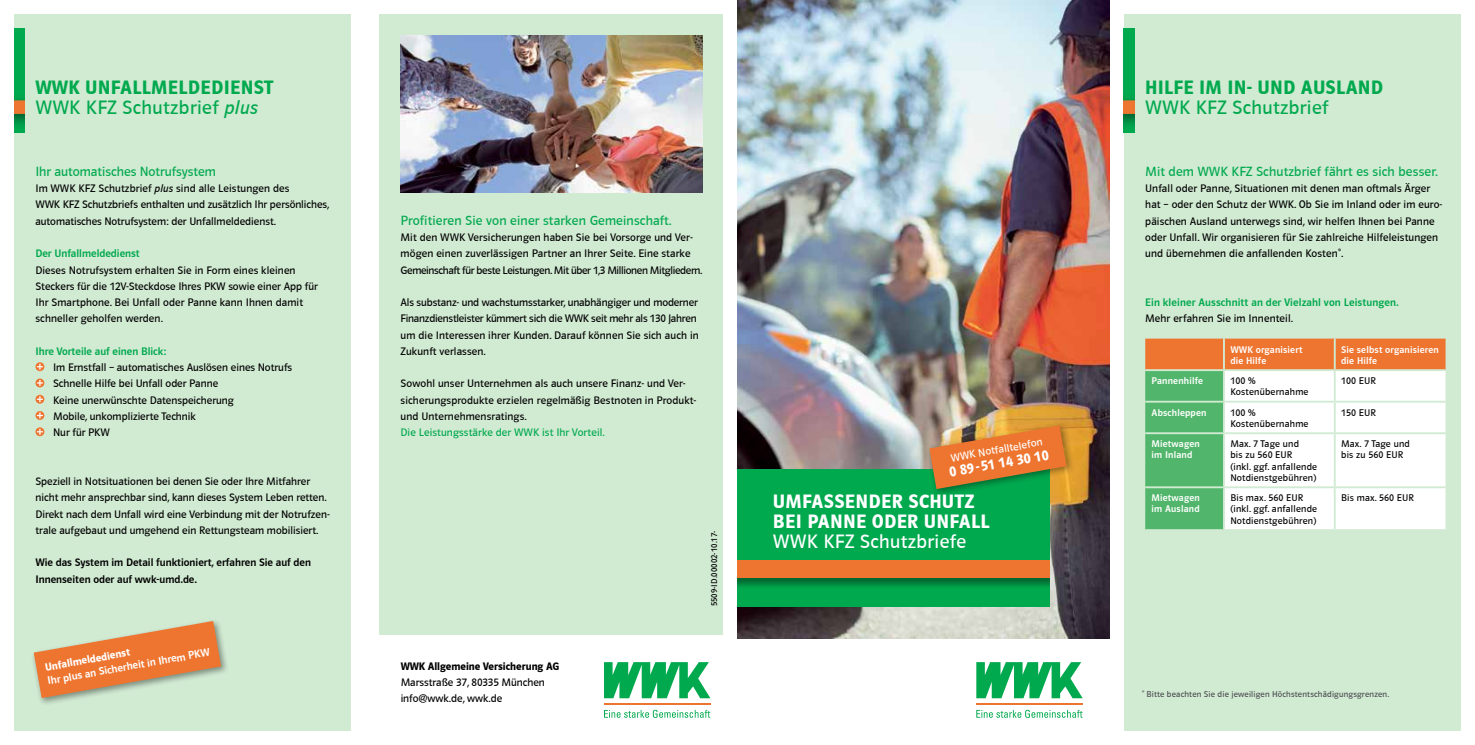
<style>
.page{position:relative;width:1475px;height:745px;background:#fff}
.page>*{position:absolute;margin:0;border:0;box-sizing:border-box;transform-origin:0 0}
.t1{font:20px "Polo 22 RV Hfet";letter-spacing:.02em;color:#00a94e}
.t2{font:20px "Polo 22 RV Buch";letter-spacing:.02em;color:#00a94e}
.t3{font:20px/20px "Polo 22 RV Hfet";letter-spacing:.02em;color:#fff}
.t4{font:20px "Polo 22 RV Buch";letter-spacing:.02em;color:#fff}
.t5{font:15px "Polo 22 RV Hfet";color:#fff}
.t6{font:13.75px "Polo 22 RV Buch";letter-spacing:.01em;color:#00a94e}
.t7{font:11.25px/16.2px "Polo 22 RV Buch";color:#000}
.t8{font:11.25px "Polo 22 RV Krft";color:#00a94e}
.t9{font:11.25px/16.2px "Polo 22 RV Krft";color:#000}
.t10{font:11.25px "Polo 22 RV Buch";letter-spacing:.01em;color:#00a94e}
.t11{font:11.25px "Polo 22 RV Krft";color:#fff}
.t12{font:11.25px "Polo 22 RV Hfet";color:#000}
.t13{font:11.25px "Polo 22 RV Buch";color:#fff}
.t14{font:11.25px "Polo 22 RV Hfet";color:#fff}
.t15{font:10px/11.2px "Polo 22 RV Buch";letter-spacing:.02em;color:#000}
.t16{font:10px/11.2px "Polo 22 RV Krft";letter-spacing:.02em;color:#fff}
.t17{font:8.75px "Polo 22 RV Buch";letter-spacing:.02em;color:#4b4d50}
.t18{font:8.75px "Polo 22 RV Buch";letter-spacing:.02em;color:#000}
.s1{font-family:"Polo 22 R Italic"}
</style>
<div class="page">
<div style="left:14px;top:14px;width:337px;height:716px;background:#d1ead2"></div>
<div style="left:379px;top:14px;width:344px;height:620px;background:#d1ead2"></div>
<svg style="left:976px;top:662px;width:106px;height:35px"></svg>
<hr style="left:976px;top:703px;width:106px;height:1px;background:#ee7530">
<svg style="left:976px;top:709px;width:106px;height:8px"></svg>
<svg style="left:604px;top:662px;width:106px;height:35px"></svg>
<hr style="left:604px;top:703px;width:106px;height:1px;background:#ee7530">
<svg style="left:604px;top:709px;width:106px;height:8px"></svg>
<img style="left:737px;top:0;width:372px;height:638px">
<div style="left:737px;top:468px;width:312px;height:138px;background:#00a94e"></div>
<div style="left:737px;top:559px;width:312px;height:29px;background:#000;opacity:.4"></div>
<div style="left:737px;top:560px;width:312px;height:17px;background:#ee7530"></div>
<div style="left:925px;top:421px;width:150px;height:76px;background:#000;opacity:.4"></div>
<svg style="left:929px;top:425px;width:137px;height:63px;background:#c4823c"></svg>
<img style="left:400px;top:35px;width:302px;height:157px">
<div style="left:1123px;top:14px;width:337px;height:716px;background:#d1ead2"></div>
<div style="left:1123px;top:28px;width:11px;height:105px;background:#00a94e"></div>
<img style="left:1123px;top:99px;width:11px;height:26px">
<div style="left:31px;top:617px;width:198px;height:88px;background:#000;opacity:.4"></div>
<svg style="left:34px;top:620px;width:187px;height:77px"></svg>
<svg style="left:1145px;top:338px;width:300px;height:191px;background:#d6d8bc"></svg>
<hr style="left:1222px;top:338px;width:2px;height:31px;background:#d1ead2">
<hr style="left:1333px;top:338px;width:2px;height:31px;background:#d1ead2">
<hr style="left:1144px;top:369px;width:79px;height:2px;background:#d1ead2">
<hr style="left:1223px;top:369px;width:111px;height:2px;background:#d1ead2">
<hr style="left:1222px;top:371px;width:2px;height:29px;background:#d1ead2">
<hr style="left:1334px;top:369px;width:111px;height:2px;background:#d1ead2">
<hr style="left:1333px;top:371px;width:2px;height:29px;background:#d1ead2">
<hr style="left:1144px;top:400px;width:79px;height:2px;background:#d1ead2">
<hr style="left:1223px;top:400px;width:111px;height:2px;background:#d1ead2">
<hr style="left:1222px;top:402px;width:2px;height:30px;background:#d1ead2">
<hr style="left:1334px;top:400px;width:111px;height:2px;background:#d1ead2">
<hr style="left:1333px;top:402px;width:2px;height:30px;background:#d1ead2">
<hr style="left:1144px;top:432px;width:79px;height:2px;background:#d1ead2">
<hr style="left:1223px;top:432px;width:111px;height:2px;background:#d1ead2">
<hr style="left:1222px;top:434px;width:2px;height:52px;background:#d1ead2">
<hr style="left:1334px;top:432px;width:111px;height:2px;background:#d1ead2">
<hr style="left:1333px;top:434px;width:2px;height:52px;background:#d1ead2">
<hr style="left:1144px;top:486px;width:79px;height:2px;background:#d1ead2">
<hr style="left:1223px;top:486px;width:111px;height:2px;background:#d1ead2">
<hr style="left:1222px;top:488px;width:2px;height:41px;background:#d1ead2">
<hr style="left:1334px;top:486px;width:111px;height:2px;background:#d1ead2">
<hr style="left:1333px;top:488px;width:2px;height:41px;background:#d1ead2">
<div style="left:14px;top:28px;width:11px;height:105px;background:#00a94e"></div>
<img style="left:14px;top:99px;width:11px;height:26px">
<svg style="left:35px;top:362px;width:9px;height:9px"></svg>
<svg style="left:37px;top:363px;width:6px;height:6px"></svg>
<svg style="left:35px;top:378px;width:9px;height:9px"></svg>
<svg style="left:37px;top:380px;width:6px;height:5px"></svg>
<svg style="left:35px;top:394px;width:9px;height:9px"></svg>
<svg style="left:37px;top:396px;width:6px;height:6px"></svg>
<svg style="left:35px;top:411px;width:9px;height:8px"></svg>
<svg style="left:37px;top:412px;width:6px;height:6px"></svg>
<svg style="left:35px;top:427px;width:9px;height:9px"></svg>
<svg style="left:37px;top:428px;width:6px;height:6px"></svg>
<h1 class="t1" style="left:35px;top:77px;width:239px">WWK UNFALLMELDEDIENST</h1>
<h1 class="t2" style="left:35px;top:96px;width:224px">WWK KFZ Schutzbrief <span class="s1">plus</span></h1>
<p class="t6" style="left:35px;top:164px;width:182px">Ihr automatisches Notrufsystem</p>
<p class="t7" style="left:35px;top:180px;width:295px">Im WWK KFZ Schutzbrief <span class="s1">plus</span> sind alle Leistungen des<br>WWK KFZ Schutzbriefs enthalten und zusätzlich Ihr persönliches, automatisches Notrufsystem: der Unfallmeldedienst.</p>
<p class="t8" style="left:35px;top:247px;width:106px">Der Unfallmeldedienst</p>
<p class="t7" style="left:35px;top:261px;width:284px">Dieses Notrufsystem erhalten Sie in Form eines kleinen Steckers für die 12V-Steckdose Ihres PKW sowie einer App für Ihr Smartphone. Bei Unfall oder Panne kann Ihnen damit schneller geholfen werden.</p>
<p class="t8" style="left:35px;top:345px;width:132px">Ihre Vorteile auf einen Blick:</p>
<p class="t7" style="left:53px;top:359px;width:240px">Im Ernstfall – automatisches Auslösen eines Notrufs Schnelle Hilfe bei Unfall oder Panne<br>Keine unerwünschte Datenspeicherung<br>Mobile, unkomplizierte Technik<br>Nur für PKW</p>
<p class="t7" style="left:35px;top:473px;width:296px">Speziell in Notsituationen bei denen Sie oder Ihre Mitfahrer nicht mehr ansprechbar sind, kann dieses System Leben retten.<br>Direkt nach dem Unfall wird eine Verbindung mit der Notrufzen&shy;trale aufgebaut und umgehend ein Rettungsteam mobilisiert.</p>
<p class="t9" style="left:35px;top:554px;width:277px">Wie das System im Detail funktioniert, erfahren Sie auf den<br>Innenseiten oder auf wwk-umd.de.</p>
<p class="t11" style="left:47px;top:674px;width:166px;rotate:-10deg">Ihr plus an Sicherheit in Ihrem PKW</p>
<p class="t14" style="left:44px;top:660px;width:88px;rotate:-10deg">Unfallmeldedienst</p>
<p class="t6" style="left:400px;top:213px;width:272px">Profitieren Sie von einer starken Gemeinschaft.</p>
<p class="t7" style="left:400px;top:229px;width:303px">Mit den WWK Versicherungen haben Sie bei Vorsorge und Ver&shy;mögen einen zuverlässigen Partner an Ihrer Seite. Eine starke<br>Gemeinschaft für beste Leistungen. Mit über 1,3 Millionen Mitgliedern.</p>
<p class="t7" style="left:400px;top:294px;width:299px">Als substanz- und wachstumsstarker, unabhängiger und moderner Finanzdienstleister kümmert sich die WWK seit mehr als 130 Jahren um die Interessen ihrer Kunden. Darauf können Sie sich auch in Zukunft verlassen.</p>
<p class="t7" style="left:400px;top:375px;width:297px">Sowohl unser Unternehmen als auch unsere Finanz- und Ver&shy;sicherungsprodukte erzielen regelmäßig Bestnoten in Produkt&shy;und Unternehmensratings.</p>
<p class="t10" style="left:400px;top:426px;width:206px">Die Leistungsstärke der WWK ist Ihr Vorteil.</p>
<p class="t12" style="left:400px;top:659px;width:160px">WWK Allgemeine Versicherung AG</p>
<p class="t7" style="left:400px;top:673px;width:146px">Marsstraße 37, 80335 München info@wwk.de, wwk.de</p>
<p class="t18" style="left:709px;top:606px;width:77px;rotate:-90deg">5509-ID.00002-10.17-</p>
<p class="t13" style="left:949px;top:451px;width:95px;rotate:-10deg">WWK Notfalltelefon</p>
<h2 class="t5" style="left:947px;top:464px;width:102px;rotate:-10deg">0 89-51 14 30 10</h2>
<h1 class="t3" style="left:772px;top:491px;width:218px">UMFASSENDER SCHUTZ<br>BEI PANNE ODER UNFALL</h1>
<h1 class="t4" style="left:772px;top:530px;width:195px">WWK KFZ Schutzbriefe</h1>
<h1 class="t1" style="left:1144px;top:77px;width:239px">HILFE IM IN- UND AUSLAND</h1>
<h1 class="t2" style="left:1144px;top:96px;width:185px">WWK KFZ Schutzbrief</h1>
<p class="t6" style="left:1145px;top:164px;width:294px">Mit dem WWK KFZ Schutzbrief fährt es sich besser.</p>
<p class="t7" style="left:1145px;top:180px;width:298px">Unfall oder Panne, Situationen mit denen man oftmals Ärger hat – oder den Schutz der WWK. Ob Sie im Inland oder im euro&shy;päischen Ausland unterwegs sind, wir helfen Ihnen bei Panne oder Unfall. Wir organisieren für Sie zahlreiche Hilfeleistungen und übernehmen die anfallenden Kosten*.</p>
<p class="t8" style="left:1145px;top:296px;width:255px">Ein kleiner Ausschnitt an der Vielzahl von Leistungen.</p>
<p class="t7" style="left:1145px;top:310px;width:149px">Mehr erfahren Sie im Innenteil.</p>
<p class="t16" style="left:1230px;top:343px;width:74px">WWK organisiert die Hilfe</p>
<p class="t16" style="left:1340px;top:343px;width:99px">Sie selbst organisieren die Hilfe</p>
<p class="t16" style="left:1151px;top:375px;width:53px">Pannenhilfe</p>
<p class="t15" style="left:1230px;top:375px;width:80px">100 %<br>Kostenübernahme</p>
<p class="t15" style="left:1340px;top:375px;width:36px">100 EUR</p>
<p class="t16" style="left:1151px;top:406px;width:56px">Abschleppen</p>
<p class="t15" style="left:1230px;top:406px;width:80px">100 %<br>Kostenübernahme</p>
<p class="t15" style="left:1340px;top:406px;width:36px">150 EUR</p>
<p class="t16" style="left:1151px;top:438px;width:50px">Mietwagen im Inland</p>
<p class="t15" style="left:1230px;top:438px;width:88px">Max. 7 Tage und<br>bis zu 560 EUR<br>(inkl. ggf. anfallende<br>Notdienstgebühren)</p>
<p class="t15" style="left:1340px;top:438px;width:70px">Max. 7 Tage und bis zu 560 EUR</p>
<p class="t16" style="left:1151px;top:492px;width:50px">Mietwagen im Ausland</p>
<p class="t15" style="left:1230px;top:492px;width:88px">Bis max. 560 EUR (inkl. ggf. anfallende<br>Notdienstgebühren)</p>
<p class="t15" style="left:1340px;top:492px;width:74px">Bis max. 560 EUR</p>
<p class="t17" style="left:1141px;top:688px;width:249px">* Bitte beachten Sie die jeweiligen Höchstentschädigungsgrenzen.</p>
</div>
